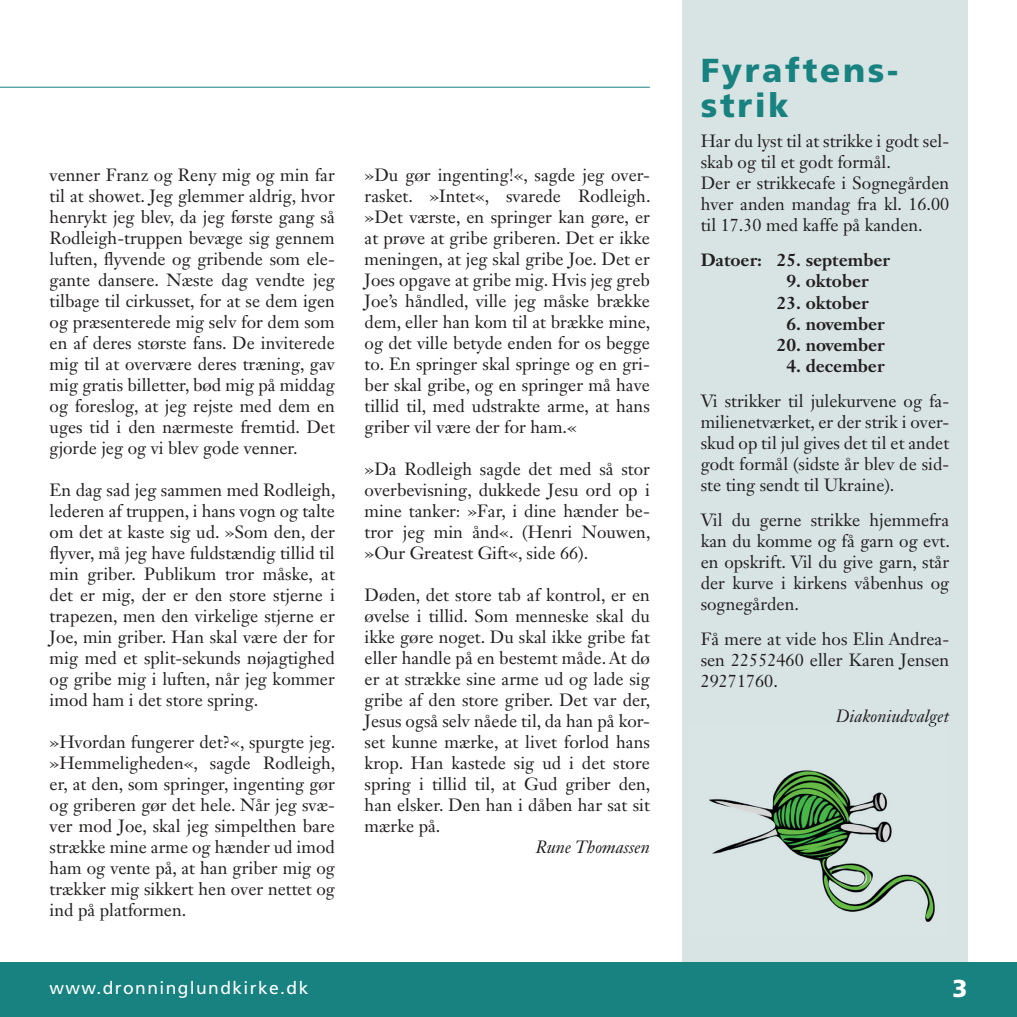
<style>
.page{position:relative;width:1017px;height:1017px;background:#fff}
.page>*{position:absolute;margin:0;border:0;box-sizing:border-box;transform-origin:0 0}
.t1{font:900 33.25px/35px "Frutiger";letter-spacing:.08em;color:#188280}
.t2{font:900 24.5px "Frutiger";color:#fff}
.t3{font:17.5px/21px "Janson Text LT Std";color:#231f20;text-align:justify}
.t4{font:700 17.5px "Janson Text LT Std";color:#231f20}
.t5{font:italic 17.5px "Janson Text LT Std";color:#231f20}
.t6{font:17.5px "Frutiger";letter-spacing:.08em;color:#fff}
</style>
<div class="page">
<div style="left:682px;top:0;width:285px;height:962px;background:#d8e4e4"></div>
<div style="left:0;top:962px;width:1017px;height:55px;background:#188280"></div>
<hr style="left:0;top:87px;width:650px;height:1px;background:#188280">
<img style="left:709px;top:770px;width:226px;height:152px">
<img style="left:928px;top:724px;width:9px;height:3px">
<p class="t3" style="left:50px;top:165px;width:287px">venner Franz og Reny mig og min far til at showet. Jeg glemmer aldrig, hvor henrykt jeg blev, da jeg første gang så Rodleigh-truppen bevæge sig gennem luften, flyvende og gribende som ele&shy;gante dansere. Næste dag vendte jeg tilbage til cirkusset, for at se dem igen og præsenterede mig selv for dem som en af deres største fans. De inviterede mig til at overvære deres træning, gav mig gratis billetter, bød mig på middag og foreslog, at jeg rejste med dem en uges tid i den nærmeste fremtid. Det gjorde jeg og vi blev gode venner.</p>
<p class="t3" style="left:50px;top:480px;width:287px">En dag sad jeg sammen med Rodleigh, lederen af truppen, i hans vogn og talte om det at kaste sig ud. »Som den, der flyver, må jeg have fuldstændig tillid til min griber. Publikum tror måske, at det er mig, der er den store stjerne i trapezen, men den virkelige stjerne er Joe, min griber. Han skal være der for mig med et split-sekunds nøjagtighed og gribe mig i luften, når jeg kommer imod ham i det store spring.</p>
<p class="t3" style="left:50px;top:732px;width:287px">»Hvordan fungerer det?«, spurgte jeg. »Hemmeligheden«, sagde Rodleigh, er, at den, som springer, ingenting gør og griberen gør det hele. Når jeg svæ&shy;ver mod Joe, skal jeg simpelthen bare strække mine arme og hænder ud imod ham og vente på, at han griber mig og trækker mig sikkert hen over nettet og ind på platformen.</p>
<p class="t3" style="left:365px;top:165px;width:287px">»Du gør ingenting!«, sagde jeg over&shy;rasket. »Intet«, svarede Rodleigh. »Det værste, en springer kan gøre, er at prøve at gribe griberen. Det er ikke meningen, at jeg skal gribe Joe. Det er Joes opgave at gribe mig. Hvis jeg greb Joe’s håndled, ville jeg måske brække dem, eller han kom til at brække mine, og det ville betyde enden for os begge to. En springer skal springe og en gri&shy;ber skal gribe, og en springer må have tillid til, med udstrakte arme, at hans griber vil være der for ham.«</p>
<p class="t3" style="left:365px;top:459px;width:287px">»Da Rodleigh sagde det med så stor overbevisning, dukkede Jesu ord op i mine tanker: »Far, i dine hænder be&shy;tror jeg min ånd«. (Henri Nouwen, »Our Greatest Gift«, side 66).</p>
<p class="t3" style="left:365px;top:585px;width:287px">Døden, det store tab af kontrol, er en øvelse i tillid. Som menneske skal du ikke gøre noget. Du skal ikke gribe fat eller handle på en bestemt måde. At dø er at strække sine arme ud og lade sig gribe af den store griber. Det var der, Jesus også selv nåede til, da han på kor&shy;set kunne mærke, at livet forlod hans krop. Han kastede sig ud i det store spring i tillid til, at Gud griber den, han elsker. Den han i dåben har sat sit mærke på.</p>
<p class="t5" style="left:536px;top:836px;width:116px">Rune Thomassen</p>
<h1 class="t1" style="left:701px;top:53px;width:199px">Fyraftens&shy;strik</h1>
<p class="t3" style="left:701px;top:131px;width:250px;text-align:left">Har du lyst til at strikke i godt sel&shy;skab og til et godt formål.<br>Der er strikkecafe i Sognegården hver anden mandag fra kl. 16.00 til 17.30 med kaffe på kanden.</p>
<p class="t4" style="left:701px;top:249px;width:191px">Datoer: 25. september</p>
<p class="t4" style="left:786px;top:270px;width:84px">9. oktober</p>
<p class="t4" style="left:777px;top:291px;width:93px">23. oktober</p>
<p class="t4" style="left:786px;top:312px;width:100px">6. november</p>
<p class="t4" style="left:777px;top:333px;width:109px">20. november</p>
<p class="t4" style="left:786px;top:354px;width:99px">4. december</p>
<p class="t3" style="left:701px;top:390px;width:250px">Vi strikker til julekurvene og fa&shy;milienetværket, er der strik i over&shy;skud op til jul gives det til et andet godt formål (sidste år blev de sid&shy;ste ting sendt til Ukraine).</p>
<p class="t3" style="left:701px;top:509px;width:251px">Vil du gerne strikke hjemmefra kan du komme og få garn og evt. en opskrift. Vil du give garn, står der kurve i kirkens våbenhus og sognegården.</p>
<p class="t3" style="left:701px;top:628px;width:250px">Få mere at vide hos Elin Andrea&shy;sen 22552460 eller Karen Jensen 29271760.</p>
<p class="t5" style="left:836px;top:705px;width:115px">Diakoniudvalget</p>
<p class="t6" style="left:50px;top:978px;width:260px">www.dronninglundkirke.dk</p>
<h2 class="t2" style="left:952px;top:974px;width:16px">3</h2>
</div>
